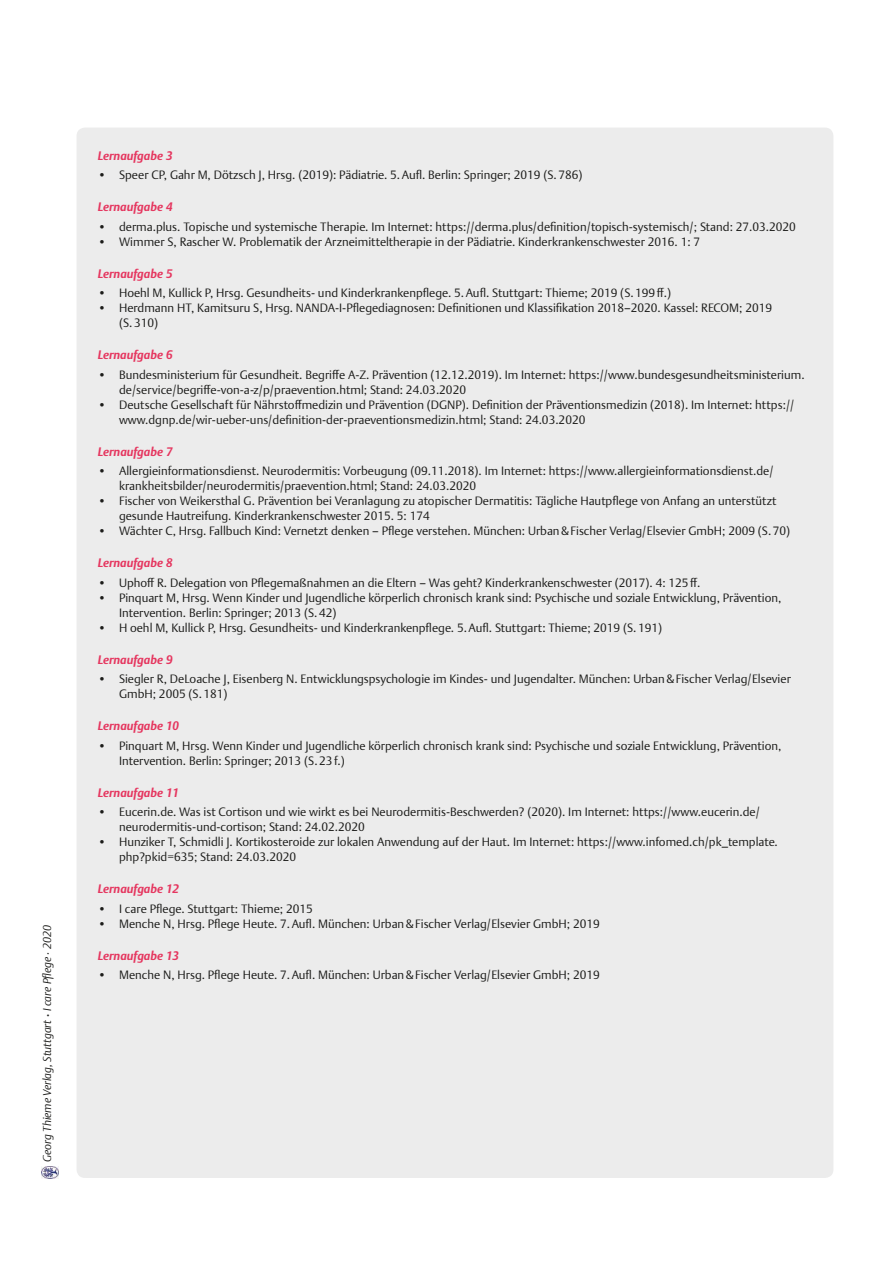
<style>
.page{position:relative;width:893px;height:1263px;background:#fff}
.page>*{position:absolute;margin:0;border:0;box-sizing:border-box;transform-origin:0 0}
.t1{font:300 12px/15px "Thieme Argo 2011";color:#1c1c1a}
.t2{font:italic 700 12px "Thieme Argo 2011";color:#e5365f}
.t3{font:italic 300 11.25px "Thieme Argo 2011";color:#1c1c1a}
.s1{font-weight:500;font-style:normal}
</style>
<div class="page">
<img style="left:41px;top:1166px;width:17px;height:13px">
<div style="left:77px;top:128px;width:756px;height:1050px;background:#ececec;border-radius:9px"></div>
<p class="t3" style="left:40px;top:1162px;width:239px;rotate:-90deg">Georg Thieme Verlag, Stuttgart <span class="s1">·</span> I care Pflege · 2020</p>
<p class="t2" style="left:98px;top:148px;width:76px">Lernaufgabe 3</p>
<p class="t1" style="left:98px;top:167px;width:486px">• Speer CP, Gahr M, Dötzsch J, Hrsg. (2019): Pädiatrie. 5.Aufl. Berlin: Springer; 2019 (S.786)</p>
<p class="t2" style="left:98px;top:199px;width:76px">Lernaufgabe 4</p>
<p class="t1" style="left:98px;top:218px;width:700px">• derma.plus. Topische und systemische Therapie. Im Internet: https://derma.plus/definition/topisch-systemisch/; Stand: 27.03.2020</p>
<p class="t1" style="left:98px;top:233px;width:604px">• Wimmer S, Rascher W. Problematik der Arzneimitteltherapie in der Pädiatrie. Kinderkrankenschwester 2016. 1: 7</p>
<p class="t2" style="left:98px;top:266px;width:76px">Lernaufgabe 5</p>
<p class="t1" style="left:98px;top:285px;width:575px">• Hoehl M, Kullick P, Hrsg. Gesundheits- und Kinderkrankenpflege. 5.Aufl. Stuttgart: Thieme; 2019 (S.199ff.)</p>
<p class="t1" style="left:119px;top:300px;width:655px;text-indent:-21px">• Herdmann HT, Kamitsuru S, Hrsg. NANDA-I-Pflegediagnosen: Definitionen und Klassifikation 2018–2020. Kassel: RECOM; 2019 (S.310)</p>
<p class="t2" style="left:98px;top:347px;width:76px">Lernaufgabe 6</p>
<p class="t1" style="left:119px;top:367px;width:687px;text-indent:-21px">• Bundesministerium für Gesundheit. Begriffe A-Z. Prävention (12.12.2019). Im Internet: https://www.bundesgesundheitsministerium. de/service/begriffe-von-a-z/p/praevention.html; Stand: 24.03.2020</p>
<p class="t1" style="left:119px;top:397px;width:677px;text-indent:-21px">• Deutsche Gesellschaft für Nährstoffmedizin und Prävention (DGNP). Definition der Präventionsmedizin (2018). Im Internet: https:// www.dgnp.de/wir-ueber-uns/definition-der-praeventionsmedizin.html; Stand: 24.03.2020</p>
<p class="t2" style="left:98px;top:444px;width:76px">Lernaufgabe 7</p>
<p class="t1" style="left:119px;top:463px;width:656px;text-indent:-21px">• Allergieinformationsdienst. Neurodermitis: Vorbeugung (09.11.2018). Im Internet: https://www.allergieinformationsdienst.de/ krankheitsbilder/neurodermitis/praevention.html; Stand: 24.03.2020</p>
<p class="t1" style="left:119px;top:493px;width:659px;text-indent:-21px">• Fischer von Weikersthal G. Prävention bei Veranlagung zu atopischer Dermatitis: Tägliche Hautpflege von Anfang an unterstützt gesunde Hautreifung. Kinderkrankenschwester 2015. 5: 174</p>
<p class="t1" style="left:98px;top:523px;width:694px">• Wächter C, Hrsg. Fallbuch Kind: Vernetzt denken – Pflege verstehen. München: Urban&amp;Fischer Verlag/Elsevier GmbH; 2009 (S.70)</p>
<p class="t2" style="left:98px;top:555px;width:76px">Lernaufgabe 8</p>
<p class="t1" style="left:98px;top:575px;width:604px">• Uphoff R. Delegation von Pflegemaßnahmen an die Eltern – Was geht? Kinderkrankenschwester (2017). 4: 125ff.</p>
<p class="t1" style="left:119px;top:590px;width:664px;text-indent:-21px">• Pinquart M, Hrsg. Wenn Kinder und Jugendliche körperlich chronisch krank sind: Psychische und soziale Entwicklung, Prävention,<br>Intervention. Berlin: Springer; 2013 (S.42)</p>
<p class="t1" style="left:98px;top:620px;width:566px">• H oehl M, Kullick P, Hrsg. Gesundheits- und Kinderkrankenpflege. 5.Aufl. Stuttgart: Thieme; 2019 (S.191)</p>
<p class="t2" style="left:98px;top:652px;width:76px">Lernaufgabe 9</p>
<p class="t1" style="left:119px;top:671px;width:673px;text-indent:-21px">• Siegler R, DeLoache J, Eisenberg N. Entwicklungspsychologie im Kindes- und Jugendalter. München: Urban&amp;Fischer Verlag/Elsevier<br>GmbH; 2005 (S.181)</p>
<p class="t2" style="left:98px;top:718px;width:83px">Lernaufgabe 10</p>
<p class="t1" style="left:119px;top:738px;width:664px;text-indent:-21px">• Pinquart M, Hrsg. Wenn Kinder und Jugendliche körperlich chronisch krank sind: Psychische und soziale Entwicklung, Prävention,<br>Intervention. Berlin: Springer; 2013 (S.23f.)</p>
<p class="t2" style="left:98px;top:785px;width:83px">Lernaufgabe 11</p>
<p class="t1" style="left:119px;top:804px;width:642px;text-indent:-21px">• Eucerin.de. Was ist Cortison und wie wirkt es bei Neurodermitis-Beschwerden? (2020). Im Internet: https://www.eucerin.de/ neurodermitis-und-cortison; Stand: 24.02.2020</p>
<p class="t1" style="left:119px;top:834px;width:660px;text-indent:-21px">• Hunziker T, Schmidli J. Kortikosteroide zur lokalen Anwendung auf der Haut. Im Internet: https://www.infomed.ch/pk_template. php?pkid=635; Stand: 24.03.2020</p>
<p class="t2" style="left:98px;top:881px;width:83px">Lernaufgabe 12</p>
<p class="t1" style="left:98px;top:901px;width:216px">• I care Pflege. Stuttgart: Thieme; 2015</p>
<p class="t1" style="left:98px;top:916px;width:503px">• Menche N, Hrsg. Pflege Heute. 7.Aufl. München: Urban&amp;Fischer Verlag/Elsevier GmbH; 2019</p>
<p class="t2" style="left:98px;top:948px;width:83px">Lernaufgabe 13</p>
<p class="t1" style="left:98px;top:967px;width:503px">• Menche N, Hrsg. Pflege Heute. 7.Aufl. München: Urban&amp;Fischer Verlag/Elsevier GmbH; 2019</p>
</div>
